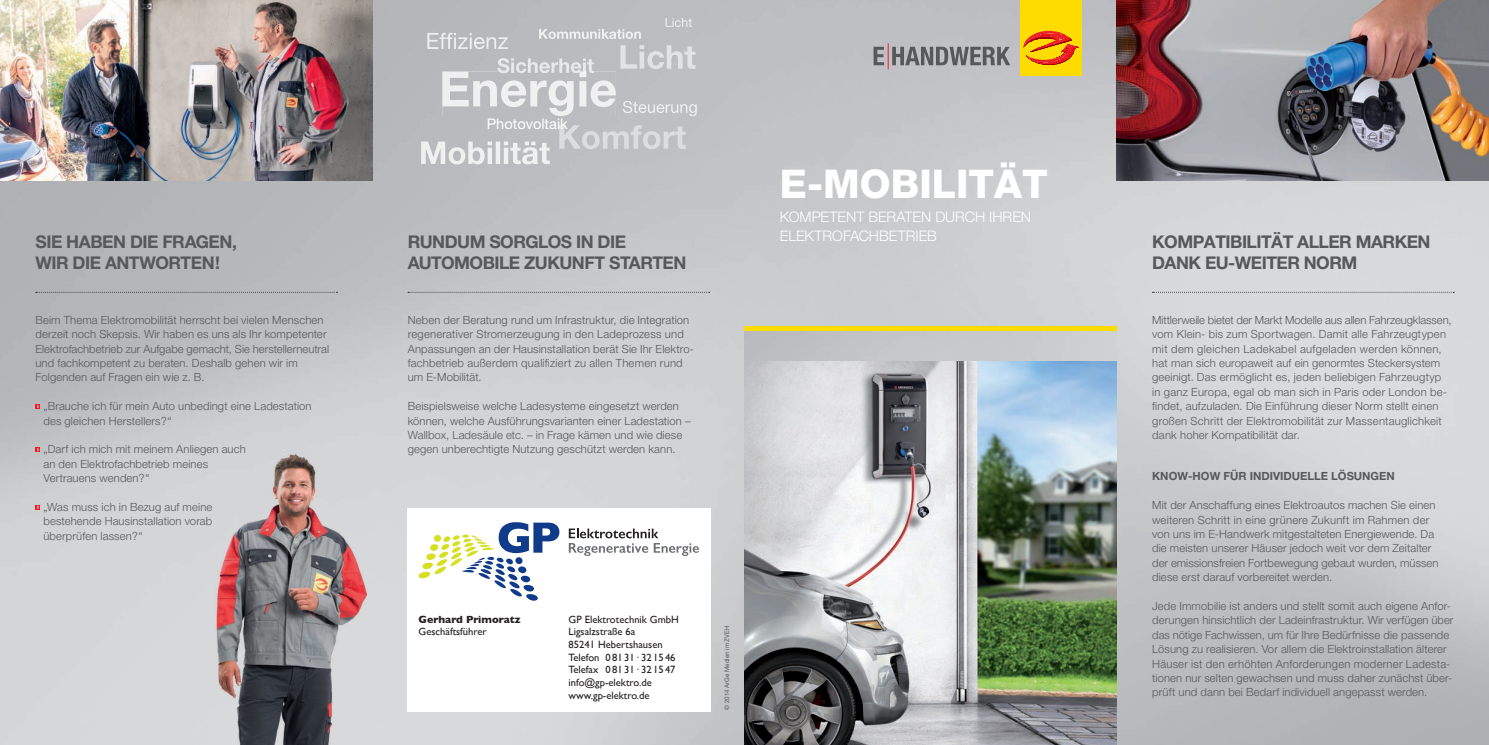
<style>
.page{position:relative;width:1489px;height:745px;background:#fff}
.page>*{position:absolute;margin:0;border:0;box-sizing:border-box;transform-origin:0 0}
.t1{font:800 39.62px "Helvetica Neue";color:#fff}
.t2{font:700 17.5px/21px "Helvetica Neue";letter-spacing:-.03em;color:#57585a}
.t3{font:14.62px "Helvetica Neue";color:#fff}
.t4{font:300 14.5px/18.5px "Helvetica Neue";color:#fff}
.t5{font:300 11.25px/14.4px "Helvetica Neue";letter-spacing:.01em;color:#57585a}
.t6{font:700 11.25px "Helvetica Neue";color:#57585a}
.t7{font:10.62px/12.8px "Gill Sans";color:#231f20}
.t8{font:700 10.62px "Gill Sans";color:#231f20}
.t9{font:6.25px "Helvetica Neue";color:#57585a}
</style>
<div class="page">
<img style="left:0;top:0;width:1488px;height:744px">
<img style="left:744px;top:330px;width:372px;height:414px">
<hr style="left:744px;top:326px;width:372px;height:4px;background:#ffdc01">
<div style="left:1019px;top:0;width:62px;height:75px;background:#ffdc01"></div>
<svg style="left:1023px;top:31px;width:55px;height:34px"></svg>
<svg style="left:873px;top:43px;width:137px;height:26px"></svg>
<img style="left:209px;top:442px;width:159px;height:302px">
<svg style="left:35px;top:404px;width:5px;height:4px"></svg>
<svg style="left:35px;top:447px;width:5px;height:5px"></svg>
<svg style="left:35px;top:504px;width:5px;height:5px"></svg>
<img style="left:1116px;top:0;width:372px;height:181px">
<img style="left:0;top:0;width:372px;height:181px">
<svg style="left:36px;top:292px;width:301px;height:1px"></svg>
<svg style="left:408px;top:292px;width:301px;height:1px"></svg>
<svg style="left:1152px;top:292px;width:301px;height:1px"></svg>
<img style="left:427px;top:33px;width:81px;height:16px">
<img style="left:539px;top:29px;width:102px;height:10px">
<img style="left:442px;top:71px;width:174px;height:45px">
<img style="left:497px;top:58px;width:97px;height:13px">
<img style="left:497px;top:71px;width:97px;height:2px">
<img style="left:620px;top:45px;width:75px;height:24px">
<img style="left:665px;top:18px;width:26px;height:9px">
<img style="left:559px;top:125px;width:126px;height:24px">
<img style="left:421px;top:141px;width:128px;height:23px">
<img style="left:623px;top:101px;width:73px;height:15px">
<div style="left:407px;top:507px;width:303px;height:203px;background:#fff"></div>
<svg style="left:418px;top:522px;width:141px;height:78px"></svg>
<svg style="left:568px;top:528px;width:131px;height:27px"></svg>
<h2 class="t2" style="left:35px;top:230px;width:203px">SIE HABEN DIE FRAGEN,<br>WIR DIE ANTWORTEN!</h2>
<p class="t5" style="left:35px;top:312px;width:295px">Beim Thema Elektromobilität herrscht bei vielen Menschen derzeit noch Skepsis. Wir haben es uns als Ihr kompetenter Elektrofachbetrieb zur Aufgabe gemacht, Sie herstellerneutral und fachkompetent zu beraten. Deshalb gehen wir im Folgenden auf Fragen ein wie z. B.</p>
<p class="t5" style="left:43px;top:398px;width:270px">„Brauche ich für mein Auto unbedingt eine Ladestation des gleichen Herstellers?“</p>
<p class="t5" style="left:43px;top:441px;width:204px">„Darf ich mich mit meinem Anliegen auch an den Elektrofachbetrieb meines<br>Vertrauens wenden?“</p>
<p class="t5" style="left:43px;top:499px;width:170px;text-align:justify">„Was muss ich in Bezug auf meine bestehende Hausinstallation vorab überprüfen lassen?“</p>
<p class="t3" style="left:487px;top:114px;width:83px">Photovoltaik</p>
<h2 class="t2" style="left:407px;top:230px;width:280px">RUNDUM SORGLOS IN DIE<br>AUTOMOBILE ZUKUNFT STARTEN</h2>
<p class="t5" style="left:407px;top:312px;width:288px">Neben der Beratung rund um Infrastruktur, die Integration regenerativer Stromerzeugung in den Ladeprozess und Anpassungen an der Hausinstallation berät Sie Ihr Elektro&shy;fachbetrieb außerdem qualifiziert zu allen Themen rund um E-Mobilität.</p>
<p class="t5" style="left:407px;top:398px;width:284px">Beispielsweise welche Ladesysteme eingesetzt werden können, welche Ausführungsvarianten einer Ladestation – Wallbox, Ladesäule etc. – in Frage kämen und wie diese gegen unberechtigte Nutzung geschützt werden kann.</p>
<h1 class="t1" style="left:780px;top:160px;width:269px">E-MOBILITÄT</h1>
<p class="t4" style="left:780px;top:207px;width:252px">KOMPETENT BERATEN DURCH IHREN<br>ELEKTROFACHBETRIEB</p>
<p class="t8" style="left:418px;top:610px;width:104px">Gerhard Primoratz</p>
<p class="t7" style="left:418px;top:624px;width:70px">Geschäftsführer</p>
<p class="t7" style="left:568px;top:612px;width:112px">GP Elektrotechnik GmbH<br>Ligsalzstraße 6a<br>85241 Hebertshausen<br>Telefon 0 81 31· 32 15 46<br>Telefax 0 81 31· 32 15 47 info@gp-elektro.de www.gp-elektro.de</p>
<p class="t9" style="left:723px;top:709px;width:85px;rotate:-90deg">© 2014 ArGe Medien im ZVEH</p>
<h2 class="t2" style="left:1152px;top:230px;width:280px">KOMPATIBILITÄT ALLER MARKEN<br>DANK EU-WEITER NORM</h2>
<p class="t5" style="left:1152px;top:312px;width:301px">Mittlerweile bietet der Markt Modelle aus allen Fahrzeugklassen, vom Klein- bis zum Sportwagen. Damit alle Fahrzeugtypen mit dem gleichen Ladekabel aufgeladen werden können, hat man sich europaweit auf ein genormtes Steckersystem geeinigt. Das ermöglicht es, jeden beliebigen Fahrzeugtyp in ganz Europa, egal ob man sich in Paris oder London be&shy;findet, aufzuladen. Die Einführung dieser Norm stellt einen großen Schritt der Elektromobilität zur Massentauglichkeit dank hoher Kompatibilität dar.</p>
<p class="t6" style="left:1152px;top:469px;width:244px">KNOW-HOW FÜR INDIVIDUELLE LÖSUNGEN</p>
<p class="t5" style="left:1152px;top:497px;width:288px">Mit der Anschaffung eines Elektroautos machen Sie einen weiteren Schritt in eine grünere Zukunft im Rahmen der von uns im E-Handwerk mitgestalteten Energiewende. Da die meisten unserer Häuser jedoch weit vor dem Zeitalter der emissionsfreien Fortbewegung gebaut wurden, müssen diese erst darauf vorbereitet werden.</p>
<p class="t5" style="left:1152px;top:598px;width:303px">Jede Immobilie ist anders und stellt somit auch eigene Anfor&shy;derungen hinsichtlich der Ladeinfrastruktur. Wir verfügen über das nötige Fachwissen, um für Ihre Bedürfnisse die passende Lösung zu realisieren. Vor allem die Elektroinstallation älterer Häuser ist den erhöhten Anforderungen moderner Ladesta&shy;tionen nur selten gewachsen und muss daher zunächst über&shy;prüft und dann bei Bedarf individuell angepasst werden.</p>
</div>
